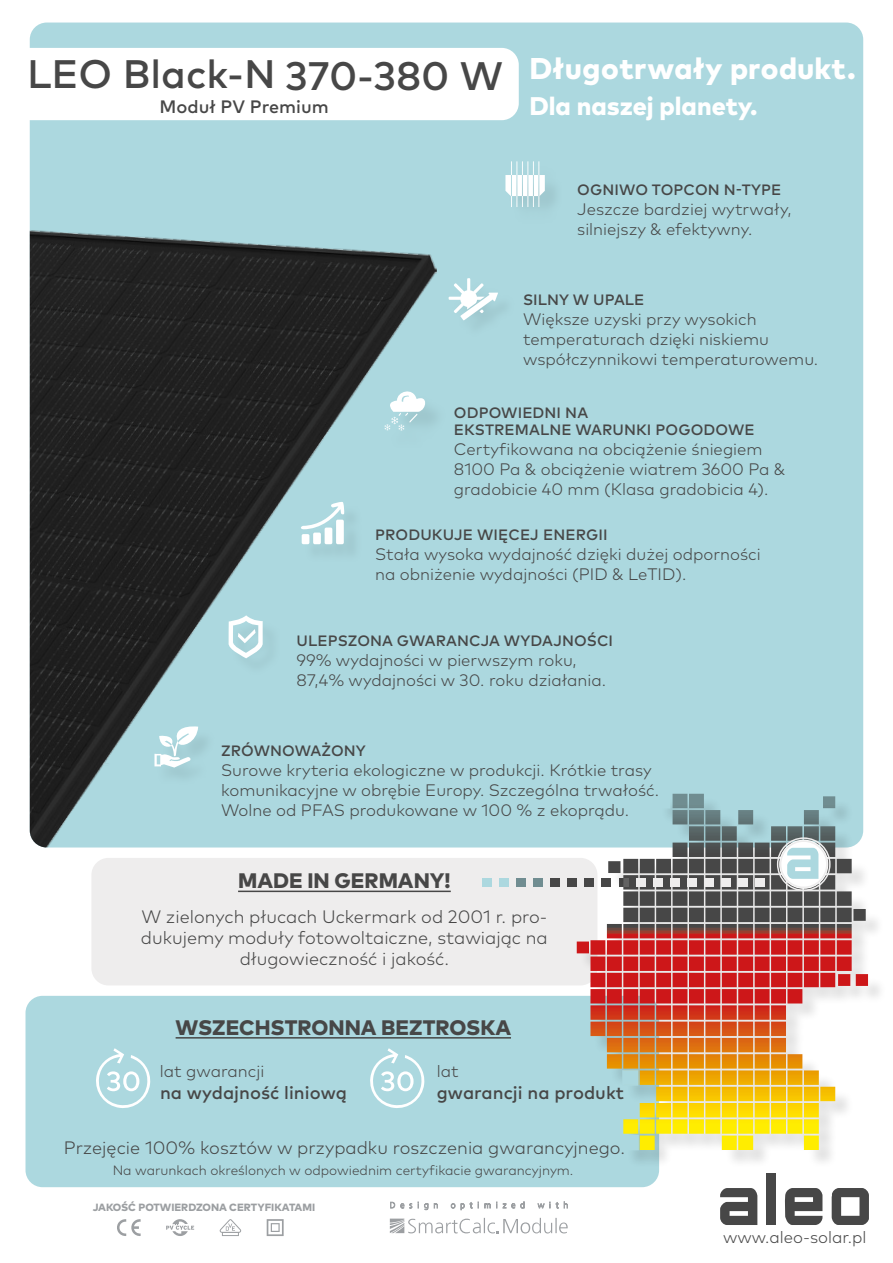
<style>
.page{position:relative;width:893px;height:1263px;background:#fff}
.page>*{position:absolute;margin:0;border:0;box-sizing:border-box;transform-origin:0 0}
.t1{font:500 39.75px "Mark Pro";color:#474747}
.t2{font:800 30px "Mark Pro";letter-spacing:.02em;color:#fff}
.t3{font:800 25.5px "Mark Pro";color:#fff}
.t4{font:800 21px "Mark Pro";color:#474747}
.t5{font:300 18px/21px "Mark Pro";color:#474747;text-align:center}
.t6{font:500 18px "Mark Pro";color:#474747}
.t7{font:300 16.65px/20px "Mark Pro";color:#474747}
.t8{font:500 15px/16.5px "Mark Pro";letter-spacing:.005em;color:#474747}
.t9{font:300 13.5px "Mark Pro";color:#474747}
.t10{font:800 10.5px "Mark Pro";color:#9c9fa2}
</style>
<div class="page">
<div style="left:26px;top:996px;width:633px;height:191px;background:#acd8df;border-radius:17px"></div>
<div style="left:91px;top:858px;width:506px;height:127px;background:#eeeded;border-radius:17px"></div>
<div style="left:30px;top:23px;width:833px;height:824px;background:#acd8df;border-radius:17px"></div>
<svg style="left:117px;top:1219px;width:24px;height:17px"></svg>
<svg style="left:166px;top:1219px;width:28px;height:17px"></svg>
<svg style="left:220px;top:1219px;width:21px;height:17px"></svg>
<svg style="left:267px;top:1219px;width:17px;height:17px"></svg>
<svg style="left:390px;top:1201px;width:178px;height:10px"></svg>
<svg style="left:390px;top:1218px;width:178px;height:15px"></svg>
<div style="left:579px;top:796px;width:308px;height:372px;background:#000;opacity:.11"></div>
<svg style="left:722px;top:796px;width:146px;height:354px"></svg>
<div style="left:755px;top:878px;width:9px;height:8px;background:#eeeded"></div>
<div style="left:738px;top:878px;width:9px;height:8px;background:#eeeded"></div>
<div style="left:721px;top:878px;width:9px;height:8px;background:#eeeded"></div>
<div style="left:704px;top:878px;width:9px;height:8px;background:#eeeded"></div>
<div style="left:687px;top:878px;width:9px;height:8px;background:#eeeded"></div>
<div style="left:670px;top:878px;width:9px;height:8px;background:#eeeded"></div>
<div style="left:653px;top:878px;width:9px;height:8px;background:#eeeded"></div>
<div style="left:636px;top:878px;width:9px;height:8px;background:#eeeded"></div>
<svg style="left:619px;top:878px;width:9px;height:8px"></svg>
<div style="left:602px;top:878px;width:9px;height:8px;background:#474747"></div>
<div style="left:585px;top:878px;width:9px;height:8px;background:#474747"></div>
<div style="left:568px;top:878px;width:9px;height:8px;background:#474747"></div>
<div style="left:551px;top:878px;width:9px;height:8px;background:#474747"></div>
<div style="left:534px;top:878px;width:9px;height:8px;background:#708d91"></div>
<div style="left:517px;top:878px;width:9px;height:8px;background:#708d91"></div>
<div style="left:500px;top:878px;width:9px;height:8px;background:#acd8df"></div>
<div style="left:483px;top:878px;width:9px;height:8px;background:#acd8df"></div>
<svg style="left:779px;top:840px;width:49px;height:49px"></svg>
<div style="left:777px;top:837px;width:54px;height:54px;border:1px solid #eeeded;border-radius:50%"></div>
<div style="left:780px;top:840px;width:48px;height:48px;border:1px solid #eeeded;border-radius:50%"></div>
<svg style="left:787px;top:848px;width:31px;height:31px"></svg>
<svg style="left:785px;top:1188px;width:37px;height:37px"></svg>
<svg style="left:832px;top:1188px;width:37px;height:37px"></svg>
<svg style="left:720px;top:1188px;width:37px;height:37px"></svg>
<div style="left:767px;top:1174px;width:9px;height:51px;background:#474747"></div>
<img style="left:30px;top:230px;width:407px;height:617px">
<svg style="left:370px;top:1048px;width:55px;height:60px"></svg>
<svg style="left:96px;top:1048px;width:55px;height:60px"></svg>
<div style="left:30px;top:48px;width:489px;height:72px;background:#fff"></div>
<div style="left:304px;top:505px;width:58px;height:57px;background:#a7d2d8"></div>
<svg style="left:299px;top:501px;width:45px;height:43px"></svg>
<svg style="left:505px;top:161px;width:40px;height:46px"></svg>
<div style="left:157px;top:729px;width:60px;height:57px;background:#aad6dd"></div>
<svg style="left:154px;top:725px;width:44px;height:42px"></svg>
<svg style="left:449px;top:278px;width:49px;height:42px"></svg>
<div style="left:388px;top:394px;width:59px;height:57px;background:#abd7de"></div>
<svg style="left:384px;top:386px;width:45px;height:45px"></svg>
<div style="left:231px;top:619px;width:51px;height:57px;background:#aad5dc"></div>
<svg style="left:228px;top:615px;width:35px;height:43px"></svg>
<hr style="left:238px;top:890px;width:213px;height:2px;background:#474747">
<div style="left:654px;top:793px;width:16px;height:15px;background:#acd8df"></div>
<hr style="left:176px;top:1037px;width:335px;height:1px;background:#474747">
<div style="left:622px;top:1070px;width:16px;height:16px;background:#acd8df"></div>
<div style="left:623px;top:1135px;width:16px;height:15px;background:#acd8df"></div>
<h1 class="t1" style="left:27px;top:44px;width:478px">LEO Black-N 370-380 W</h1>
<h2 class="t2" style="left:529px;top:46px;width:328px">Długotrwały produkt.</h2>
<p class="t6" style="left:160px;top:93px;width:171px">Moduł PV Premium</p>
<h3 class="t3" style="left:529px;top:87px;width:230px">Dla naszej planety.</h3>
<p class="t8" style="left:577px;top:180px;width:206px">OGNIWO TOPCON N-TYPE</p>
<p class="t7" style="left:577px;top:197px;width:216px">Jeszcze bardziej wytrwały, silniejszy &amp; efektywny.</p>
<p class="t8" style="left:523px;top:290px;width:123px">SILNY W UPALE</p>
<p class="t7" style="left:523px;top:308px;width:297px">Większe uzyski przy wysokich temperaturach dzięki niskiemu współczynnikowi temperaturowemu.</p>
<p class="t8" style="left:454px;top:403px;width:302px">ODPOWIEDNI NA<br>EKSTREMALNE WARUNKI POGODOWE</p>
<p class="t7" style="left:454px;top:437px;width:333px">Certyfikowana na obciążenie śniegiem<br>8100 Pa &amp; obciążenie wiatrem 3600 Pa &amp; gradobicie 40 mm (Klasa gradobicia 4).</p>
<p class="t8" style="left:375px;top:525px;width:234px">PRODUKUJE WIĘCEJ ENERGII</p>
<p class="t7" style="left:375px;top:543px;width:387px">Stała wysoka wydajność dzięki dużej odporności na obniżenie wydajności (PID &amp; LeTID).</p>
<p class="t8" style="left:297px;top:631px;width:318px">ULEPSZONA GWARANCJA WYDAJNOŚCI</p>
<p class="t7" style="left:297px;top:649px;width:311px">99% wydajności w pierwszym roku,<br>87,4% wydajności w 30. roku działania.</p>
<p class="t8" style="left:221px;top:741px;width:146px">ZRÓWNOWAŻONY</p>
<p class="t7" style="left:221px;top:759px;width:439px">Surowe kryteria ekologiczne w produkcji. Krótkie trasy komunikacyjne w obrębie Europy. Szczególna trwałość.<br>Wolne od PFAS produkowane w 100 % z ekoprądu.</p>
<p class="t4" style="left:238px;top:865px;width:214px">MADE IN GERMANY!</p>
<p class="t5" style="left:141px;top:905px;width:408px">W zielonych płucach Uckermark od 2001 r. pro&shy;dukujemy moduły fotowoltaiczne, stawiając na długowieczność i jakość.</p>
<p class="t4" style="left:176px;top:1011px;width:337px">WSZECHSTRONNA BEZTROSKA</p>
<p class="t7" style="left:160px;top:1060px;width:106px">lat gwarancji</p>
<p class="t6" style="left:160px;top:1078px;width:188px">na wydajność liniową</p>
<p class="t7" style="left:437px;top:1060px;width:23px">lat</p>
<p class="t6" style="left:437px;top:1078px;width:189px">gwarancji na produkt</p>
<p class="t5" style="left:64px;top:1136px;width:563px">Przejęcie 100% kosztów w przypadku roszczenia gwarancyjnego.</p>
<p class="t9" style="left:113px;top:1160px;width:462px">Na warunkach określonych w odpowiednim certyfikacie gwarancyjnym.</p>
<p class="t10" style="left:93px;top:1199px;width:224px">JAKOŚĆ POTWIERDZONA CERTYFIKATAMI</p>
<p class="t7" style="left:723px;top:1226px;width:145px">www.aleo-solar.pl</p>
</div>
